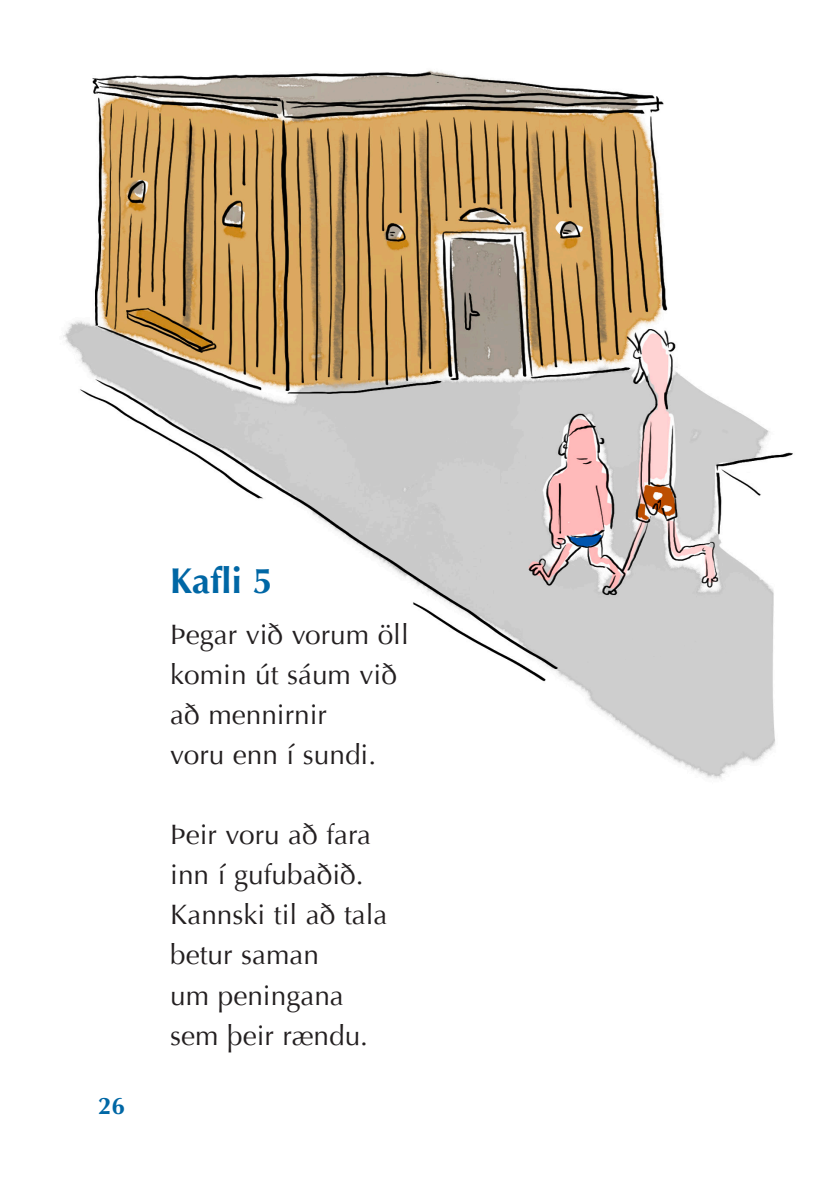
<style>
.page{position:relative;width:840px;height:1191px;background:#fff}
.page>*{position:absolute;margin:0;border:0;box-sizing:border-box;transform-origin:0 0}
.t1{font:700 36px "Optima";color:#0067a5}
.t2{font:28px/40px "Optima";color:#231f20}
.t3{font:700 24px "Optima";color:#0067a5}
</style>
<div class="page">
<img style="left:63px;top:70px;width:730px;height:709px">
<p class="t3" style="left:98px;top:1091px;width:28px">26</p>
<p class="t1" style="left:170px;top:560px;width:104px">Kafli 5</p>
<p class="t2" style="left:170px;top:615px;width:240px">Þegar við vorum öll komin út sáum við að mennirnir<br>voru enn í sundi.</p>
<p class="t2" style="left:170px;top:815px;width:219px">Þeir voru að fara inn í gufubaðið.<br>Kannski til að tala betur saman<br>um peningana sem þeir rændu.</p>
</div>
